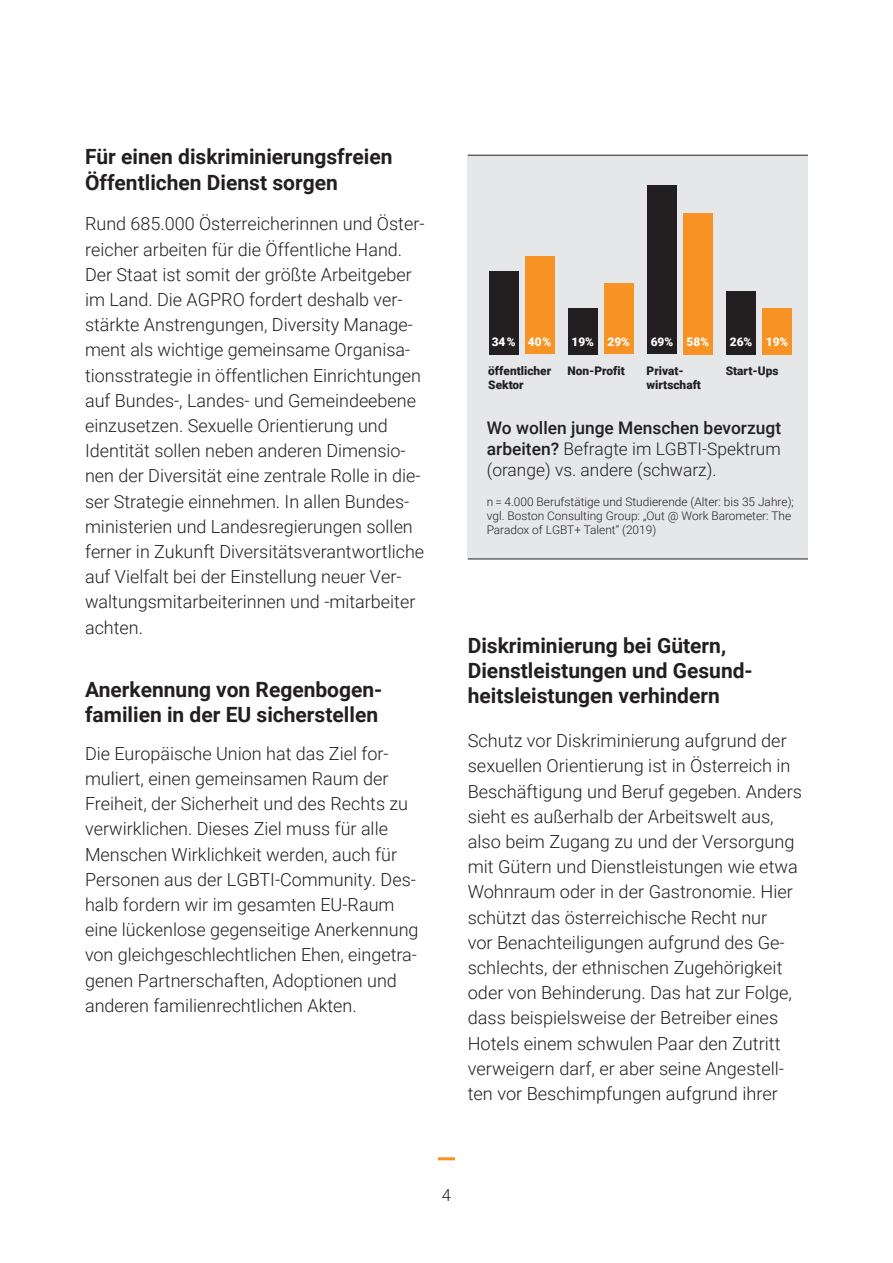
<style>
.page{position:relative;width:893px;height:1263px;background:#fff}
.page>*{position:absolute;margin:0;border:0;box-sizing:border-box;transform-origin:0 0}
.t1{font:700 21px/25.2px "Roboto";color:#231f20}
.t2{font:300 18px/25.2px "Roboto";color:#231f20}
.t3{font:300 17.4px/20.9px "Roboto";color:#231f20;text-align:justify}
.t4{font:300 16.5px "Roboto";color:#231f20}
.t5{font:300 11.85px/14.2px "Roboto";color:#231f20}
.t6{font:900 11.85px/14.2px "Roboto";color:#231f20}
.t7{font:900 11.85px "Roboto";color:#fff}
.s1{font-weight:500}
</style>
<div class="page">
<hr style="left:438px;top:1157px;width:17px;height:3px;background:#f7931d">
<div style="left:468px;top:155px;width:340px;height:404px;background:#e6e7e9"></div>
<div style="left:489px;top:271px;width:30px;height:83px;background:#231f20"></div>
<div style="left:525px;top:256px;width:30px;height:98px;background:#f79324"></div>
<div style="left:568px;top:308px;width:30px;height:46px;background:#231f20"></div>
<div style="left:604px;top:283px;width:30px;height:71px;background:#f79324"></div>
<div style="left:647px;top:186px;width:30px;height:168px;background:#231f20"></div>
<div style="left:683px;top:213px;width:30px;height:141px;background:#f79324"></div>
<div style="left:726px;top:291px;width:30px;height:63px;background:#231f20"></div>
<div style="left:762px;top:308px;width:30px;height:46px;background:#f79324"></div>
<hr style="left:468px;top:559px;width:340px;height:1px;background:#231f20">
<hr style="left:468px;top:155px;width:340px;height:1px;background:#231f20">
<p class="t1" style="left:85px;top:144px;width:309px">Für einen diskriminierungsfreien<br>Öffentlichen Dienst sorgen</p>
<p class="t2" style="left:85px;top:211px;width:341px">Rund 685.000 Österreicherinnen und Öster&shy;reicher arbeiten für die Öffentliche Hand.<br>Der Staat ist somit der größte Arbeitgeber im Land. Die AGPRO fordert deshalb ver&shy;stärkte Anstrengungen, Diversity Manage&shy;ment als wichtige gemeinsame Organisa&shy;tionsstrategie in öffentlichen Einrichtungen auf Bundes-, Landes- und Gemeindeebene einzusetzen. Sexuelle Orientierung und Identität sollen neben anderen Dimensio&shy;nen der Diversität eine zentrale Rolle in die&shy;ser Strategie einnehmen. In allen Bundes&shy;ministerien und Landesregierungen sollen ferner in Zukunft Diversitätsverantwortliche auf Vielfalt bei der Einstellung neuer Ver&shy;waltungsmitarbeiterinnen und -mitarbeiter achten.</p>
<p class="t1" style="left:85px;top:676px;width:299px">Anerkennung von Regenbogen&shy;familien in der EU sicherstellen</p>
<p class="t2" style="left:85px;top:740px;width:335px">Die Europäische Union hat das Ziel for&shy;muliert, einen gemeinsamen Raum der Freiheit, der Sicherheit und des Rechts zu verwirklichen. Dieses Ziel muss für alle Menschen Wirklichkeit werden, auch für Personen aus der LGBTI-Community. Des&shy;halb fordern wir im gesamten EU-Raum eine lückenlose gegenseitige Anerkennung von gleichgeschlechtlichen Ehen, eingetra&shy;genen Partnerschaften, Adoptionen und anderen familienrechtlichen Akten.</p>
<p class="t7" style="left:492px;top:333px;width:61px">34% 40%</p>
<p class="t7" style="left:571px;top:333px;width:60px">19% 29%</p>
<p class="t7" style="left:651px;top:333px;width:60px">69% 58%</p>
<p class="t7" style="left:730px;top:333px;width:60px">26% 19%</p>
<p class="t6" style="left:488px;top:363px;width:64px">öffentlicher<br>Sektor</p>
<p class="t6" style="left:567px;top:363px;width:59px">Non-Profit</p>
<p class="t6" style="left:647px;top:363px;width:56px">Privat&shy;wirtschaft</p>
<p class="t6" style="left:726px;top:363px;width:54px">Start-Ups</p>
<p class="t3" style="left:487px;top:416px;width:296px"><span class="s1">Wo wollen junge Menschen bevorzugt arbeiten?</span> Befragte im LGBTI-Spektrum (orange) vs. andere (schwarz).</p>
<p class="t5" style="left:487px;top:494px;width:309px">n = 4.000 Berufstätige und Studierende (Alter: bis 35 Jahre); vgl. Boston Consulting Group: „Out @ Work Barometer: The<br>Paradox of LGBT+ Talent“ (2019)</p>
<p class="t1" style="left:468px;top:632px;width:286px">Diskriminierung bei Gütern,<br>Dienstleistungen und Gesund&shy;heitsleistungen verhindern</p>
<p class="t2" style="left:468px;top:727px;width:336px">Schutz vor Diskriminierung aufgrund der sexuellen Orientierung ist in Österreich in Beschäftigung und Beruf gegeben. Anders sieht es außerhalb der Arbeitswelt aus, also beim Zugang zu und der Versorgung mit Gütern und Dienstleistungen wie etwa Wohnraum oder in der Gastronomie. Hier schützt das österreichische Recht nur<br>vor Benachteiligungen aufgrund des Ge&shy;schlechts, der ethnischen Zugehörigkeit oder von Behinderung. Das hat zur Folge, dass beispielsweise der Betreiber eines Hotels einem schwulen Paar den Zutritt verweigern darf, er aber seine Angestell&shy;ten vor Beschimpfungen aufgrund ihrer</p>
<p class="t4" style="left:442px;top:1183px;width:11px">4</p>
</div>
